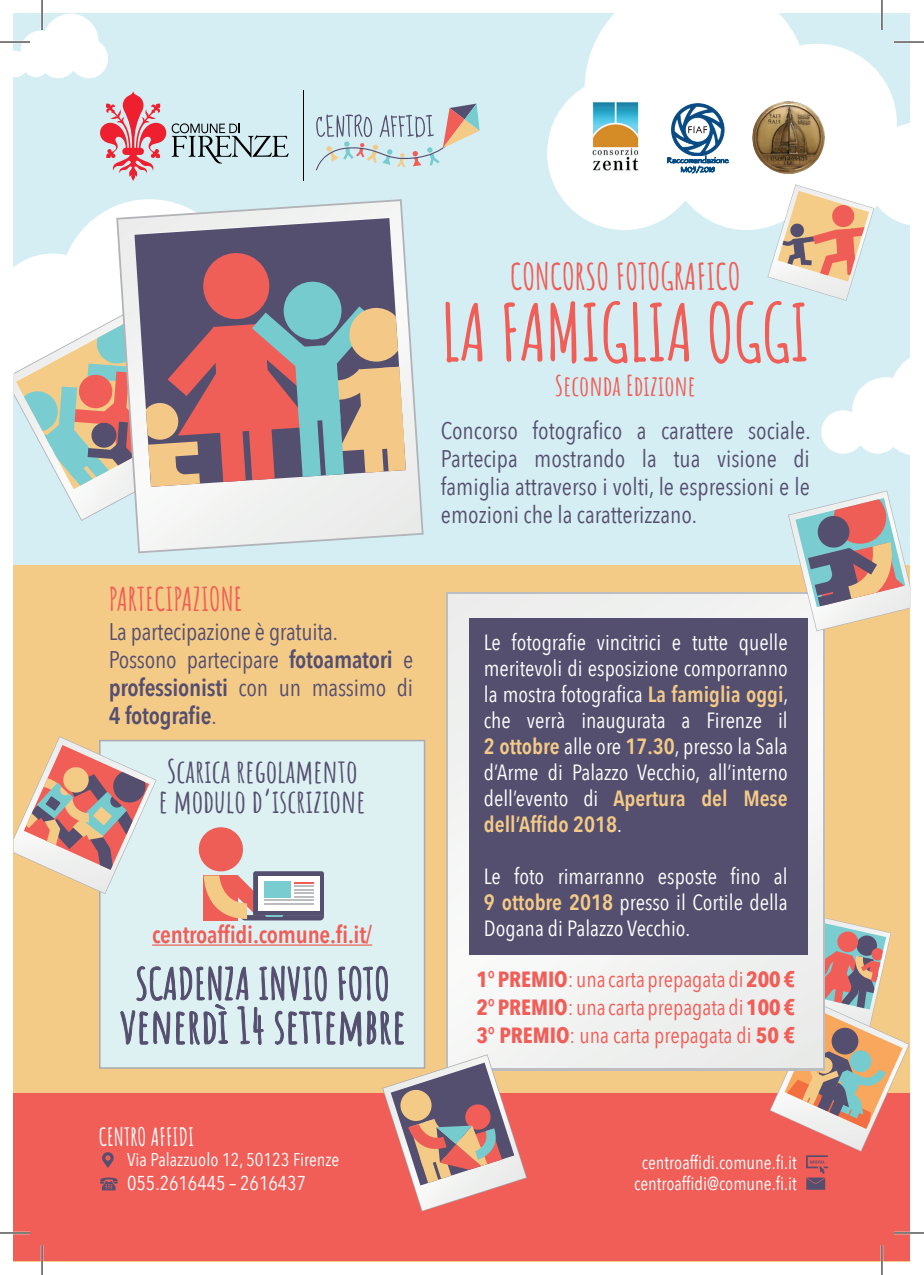
<style>
.page{position:relative;width:924px;height:1275px;background:#fff}
.page>*{position:absolute;margin:0;border:0;box-sizing:border-box;transform-origin:0 0}
.t1{font:700 78px "Amatic SC";letter-spacing:-.01em;color:#f15d57}
.t2{font:700 36px "Amatic SC";color:#f15d57}
.t3{font:700 32px/30px "Amatic SC";color:#554f6f}
.t4{font:700 32px "Amatic SC";color:#f15d57}
.t5{font:700 28px "Amatic SC";color:#f15d57}
.t6{font:700 24.6px "Amatic SC";color:#fff}
.t7{font:24px/28px "Avenir Next Condensed";letter-spacing:-.005em;color:#554f6f;text-align:justify}
.t8{font:600 24px "Avenir Next Condensed";letter-spacing:-.01em;color:#f15d57}
.t9{font:22px/26px "Avenir Next Condensed";color:#fff;text-align:justify}
.t10{font:22px/28px "Avenir Next Condensed";color:#f15d57;text-align:justify}
.t11{font:20px "Avenir Next Condensed";color:#fff}
.t12{font:18.4px/21.6px "Avenir Next Condensed";color:#fff;text-align:center}
.s1{font-weight:600}
.s2{font-weight:600;color:#f4ca87}
.s3{font-weight:700}
</style>
<div class="page">
<div style="left:14px;top:14px;width:895px;height:1247px;background:#d5eef3"></div>
<div style="left:14px;top:565px;width:895px;height:696px;background:#f4ca87"></div>
<div style="left:14px;top:1093px;width:895px;height:168px;background:#f15d57"></div>
<div style="left:448px;top:594px;width:374px;height:473px;background:#f0f1f0"></div>
<div style="left:469px;top:618px;width:338px;height:336px;background:#554f6f"></div>
<div style="left:59px;top:199px;width:181px;height:184px;background:#fff;border-radius:50%"></div>
<div style="left:547px;top:76px;width:154px;height:154px;background:#fff;border-radius:50%"></div>
<svg style="left:852px;top:358px;width:57px;height:97px"></svg>
<div style="left:855px;top:410px;width:44px;height:44px;background:#fff;border-radius:50%"></div>
<div style="left:820px;top:410px;width:44px;height:44px;background:#fff;border-radius:50%"></div>
<div style="left:21px;top:31px;width:39px;height:40px;background:#fff;border-radius:50%"></div>
<div style="left:69px;top:39px;width:39px;height:39px;background:#fff;border-radius:50%"></div>
<div style="left:39px;top:39px;width:38px;height:39px;background:#fff;border-radius:50%"></div>
<div style="left:43px;top:14px;width:56px;height:57px;background:#fff;border-radius:50%"></div>
<div style="left:23px;top:51px;width:26px;height:26px;background:#fff;border-radius:50%"></div>
<svg style="left:14px;top:51px;width:11px;height:26px"></svg>
<div style="left:99px;top:740px;width:326px;height:328px;background:#ddf1f3;border:2px solid #a8a9ad"></div>
<svg style="left:102px;top:1152px;width:12px;height:16px"></svg>
<svg style="left:316px;top:104px;width:163px;height:66px"></svg>
<svg style="left:100px;top:91px;width:188px;height:90px"></svg>
<hr style="left:303px;top:91px;width:1px;height:90px;background:#000001">
<hr style="left:152px;top:944px;width:220px;height:1px;background:#f15d57">
<svg style="left:118px;top:201px;width:303px;height:350px"></svg>
<svg style="left:134px;top:218px;width:271px;height:31px;background:#848196"></svg>
<svg style="left:14px;top:249px;width:391px;height:272px;background:#bca8a7"></svg>
<svg style="left:382px;top:1054px;width:144px;height:157px"></svg>
<svg style="left:100px;top:1177px;width:18px;height:13px"></svg>
<svg style="left:14px;top:736px;width:142px;height:158px"></svg>
<svg style="left:120px;top:966px;width:283px;height:81px"></svg>
<svg style="left:787px;top:490px;width:122px;height:141px"></svg>
<svg style="left:199px;top:827px;width:125px;height:93px"></svg>
<svg style="left:769px;top:914px;width:140px;height:275px"></svg>
<svg style="left:584px;top:14px;width:325px;height:287px"></svg>
<hr style="left:0;top:41px;width:30px;height:2px;background:#fff">
<hr style="left:893px;top:41px;width:30px;height:2px;background:#fff">
<hr style="left:0;top:1231px;width:30px;height:3px;background:#fff">
<hr style="left:893px;top:1231px;width:30px;height:3px;background:#fff">
<hr style="left:41px;top:0;width:2px;height:30px;background:#fff">
<hr style="left:41px;top:1245px;width:2px;height:30px;background:#fff">
<hr style="left:880px;top:0;width:2px;height:30px;background:#fff">
<hr style="left:880px;top:1245px;width:2px;height:30px;background:#fff">
<hr style="left:0;top:42px;width:30px;height:1px;background:#000">
<hr style="left:893px;top:42px;width:30px;height:1px;background:#000">
<hr style="left:0;top:1232px;width:30px;height:1px;background:#000">
<hr style="left:893px;top:1232px;width:30px;height:1px;background:#000">
<hr style="left:42px;top:0;width:1px;height:30px;background:#000">
<hr style="left:42px;top:1245px;width:1px;height:30px;background:#000">
<hr style="left:881px;top:0;width:1px;height:30px;background:#000">
<hr style="left:881px;top:1245px;width:1px;height:30px;background:#000">
<h3 class="t4" style="left:109px;top:574px;width:135px">PARTECIPAZIONE</h3>
<p class="t7" style="left:109px;top:616px;width:306px;text-align:left">La partecipazione è gratuita.<br>Possono partecipare <span class="s1">fotoamatori</span> e <span class="s1">professionisti</span> con un massimo di<br><span class="s1">4 fotografie</span>.</p>
<h3 class="t3" style="left:159px;top:754px;width:208px">Scarica regolamento e modulo d’iscrizione</h3>
<p class="t8" style="left:152px;top:914px;width:221px">centroaffidi.comune.fi.it/</p>
<h2 class="t2" style="left:510px;top:249px;width:232px">CONCORSO FOTOGRAFICO</h2>
<h1 class="t1" style="left:441px;top:273px;width:370px">LA FAMIGLIA OGGI</h1>
<p class="t5" style="left:554px;top:364px;width:142px">Seconda Edizione</p>
<p class="t7" style="left:440px;top:415px;width:371px">Concorso fotografico a carattere sociale.<br>Partecipa mostrando la tua visione di famiglia attraverso i volti, le espressioni e le emozioni che la caratterizzano.</p>
<p class="t9" style="left:483px;top:628px;width:306px">Le fotografie vincitrici e tutte quelle meritevoli di esposizione comporranno la mostra fotografica <span class="s2">La famiglia oggi</span>, che verrà inaugurata a Firenze il <span class="s2">2 ottobre</span> alle ore <span class="s2">17.30</span>, presso la Sala d’Arme di Palazzo Vecchio, all’interno dell’evento di <span class="s2">Apertura del Mese dell’Affido 2018</span>.</p>
<p class="t9" style="left:483px;top:862px;width:305px">Le foto rimarranno esposte fino al <span class="s2">9 ottobre 2018</span> presso il Cortile della Dogana di Palazzo Vecchio.</p>
<p class="t10" style="left:476px;top:964px;width:320px"><span class="s3">1° PREMIO</span>: una carta prepagata di <span class="s3">200 € 2° PREMIO</span>: una carta prepagata di <span class="s3">100 € 3° PREMIO</span>: una carta prepagata di <span class="s3">50 €</span></p>
<p class="t6" style="left:99px;top:1117px;width:97px">CENTRO AFFIDI</p>
<p class="t12" style="left:127px;top:1148px;width:214px">Via Palazzuolo 12, 50123 Firenze</p>
<p class="t11" style="left:127px;top:1166px;width:180px">055.2616445 – 2616437</p>
<p class="t12" style="left:634px;top:1150px;width:164px">centroaffidi.comune.fi.it centroaffidi@comune.fi.it</p>
</div>
